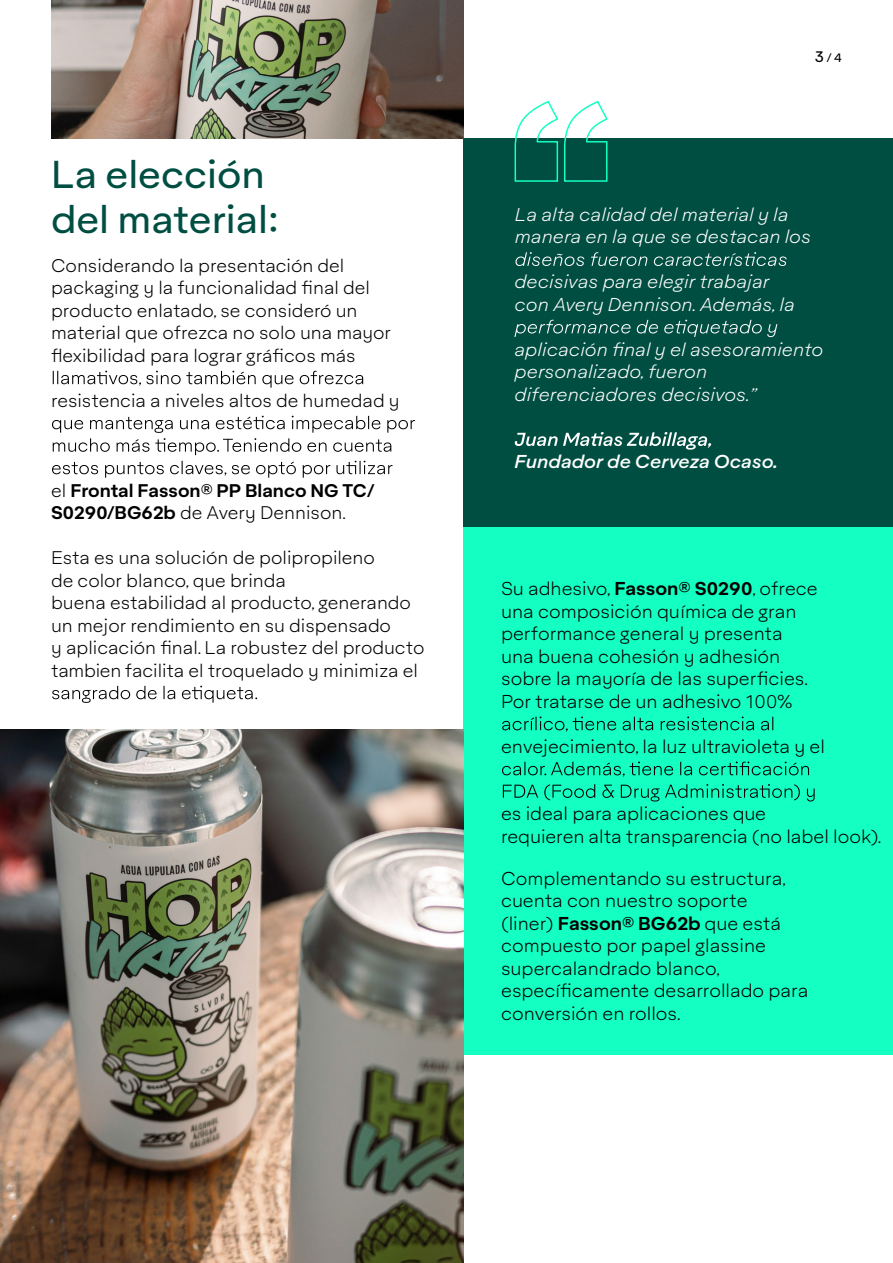
<style>
.page{position:relative;width:893px;height:1263px;background:#fff}
.page>*{position:absolute;margin:0;border:0;box-sizing:border-box;transform-origin:0 0}
.t1{font:37.5px/45px "Aktifo A";color:#004e42}
.t2{font:300 18px/22.5px "Aktifo A";color:#000}
.t3{font:italic 300 18px/22.5px "Aktifo A";color:#fff}
.t4{font:italic 500 18px "Aktifo A";color:#fff}
.t5{font:300 17.7px/22.5px "Aktifo A";color:#000}
.t6{font:600 17.7px/22.5px "Aktifo A";color:#000}
.t7{font:12px "Aktifo A";color:#000}
.s1{font-weight:300}
.s2{font-size:15px}
.s3{font-weight:600}
</style>
<div class="page">
<div style="left:463px;top:138px;width:430px;height:393px;background:#004e42"></div>
<svg style="left:53px;top:371px;width:310px;height:17px"></svg>
<svg style="left:52px;top:416px;width:363px;height:39px"></svg>
<svg style="left:52px;top:461px;width:340px;height:17px"></svg>
<svg style="left:52px;top:686px;width:205px;height:17px"></svg>
<img style="left:51px;top:0;width:412px;height:138px">
<div style="left:463px;top:527px;width:430px;height:527px;background:#14ffc2"></div>
<svg style="left:502px;top:716px;width:271px;height:16px"></svg>
<svg style="left:502px;top:761px;width:307px;height:16px"></svg>
<svg style="left:503px;top:784px;width:312px;height:17px"></svg>
<svg style="left:515px;top:252px;width:272px;height:14px"></svg>
<svg style="left:514px;top:320px;width:263px;height:17px"></svg>
<svg style="left:514px;top:432px;width:197px;height:18px"></svg>
<svg style="left:514px;top:100px;width:94px;height:82px"></svg>
<img style="left:0;top:729px;width:463px;height:534px">
<h1 class="t1" style="left:51px;top:151px;width:229px">La elección del material:</h1>
<p class="t5" style="left:51px;top:254px;width:341px">Considerando la presentación del packaging y la funcionalidad final del producto enlatado, se consideró un material que ofrezca no solo una mayor flexibilidad para lograr gráficos más</p>
<p class="t5" style="left:51px;top:389px;width:350px">resistencia a niveles altos de humedad y</p>
<p class="t6" style="left:51px;top:479px;width:325px"><span class="s1">el</span> Frontal Fasson® PP Blanco NG TC/<br>S0290/BG62b <span class="s1">de Avery Dennison.</span></p>
<p class="t5" style="left:51px;top:546px;width:375px">Esta es una solución de polipropileno<br>de color blanco, que brinda<br>buena estabilidad al producto, generando un mejor rendimiento en su dispensado<br>y aplicación final. La robustez del producto tambien facilita el troquelado y minimiza el</p>
<p class="t7" style="left:815px;top:51px;width:29px"><span class="s2">3</span>/ 4</p>
<p class="t3" style="left:515px;top:203px;width:298px">La alta calidad del material y la manera en la que se destacan los</p>
<p class="t3" style="left:514px;top:270px;width:282px">decisivas para elegir trabajar con Avery Dennison. Además, la</p>
<p class="t3" style="left:514px;top:338px;width:310px">aplicación final y el asesoramiento personalizado, fueron diferenciadores decisivos.”</p>
<p class="t4" style="left:514px;top:450px;width:265px">Fundador de Cerveza Ocaso.</p>
<p class="t2" style="left:501px;top:577px;width:318px">Su adhesivo, <span class="s3">Fasson® S0290</span>, ofrece una composición química de gran performance general y presenta una buena cohesión y adhesión sobre la mayoría de las superficies.<br>Por tratarse de un adhesivo 100%</p>
<p class="t2" style="left:501px;top:735px;width:325px">envejecimiento, la luz ultravioleta y el</p>
<p class="t2" style="left:501px;top:802px;width:382px">es ideal para aplicaciones que<br>requieren alta transparencia (no label look).</p>
<p class="t2" style="left:501px;top:867px;width:309px">Complementando su estructura, cuenta con nuestro soporte<br>(liner) <span class="s3">Fasson® BG62b</span> que está compuesto por papel glassine supercalandrado blanco, específicamente desarrollado para conversión en rollos.</p>
</div>
